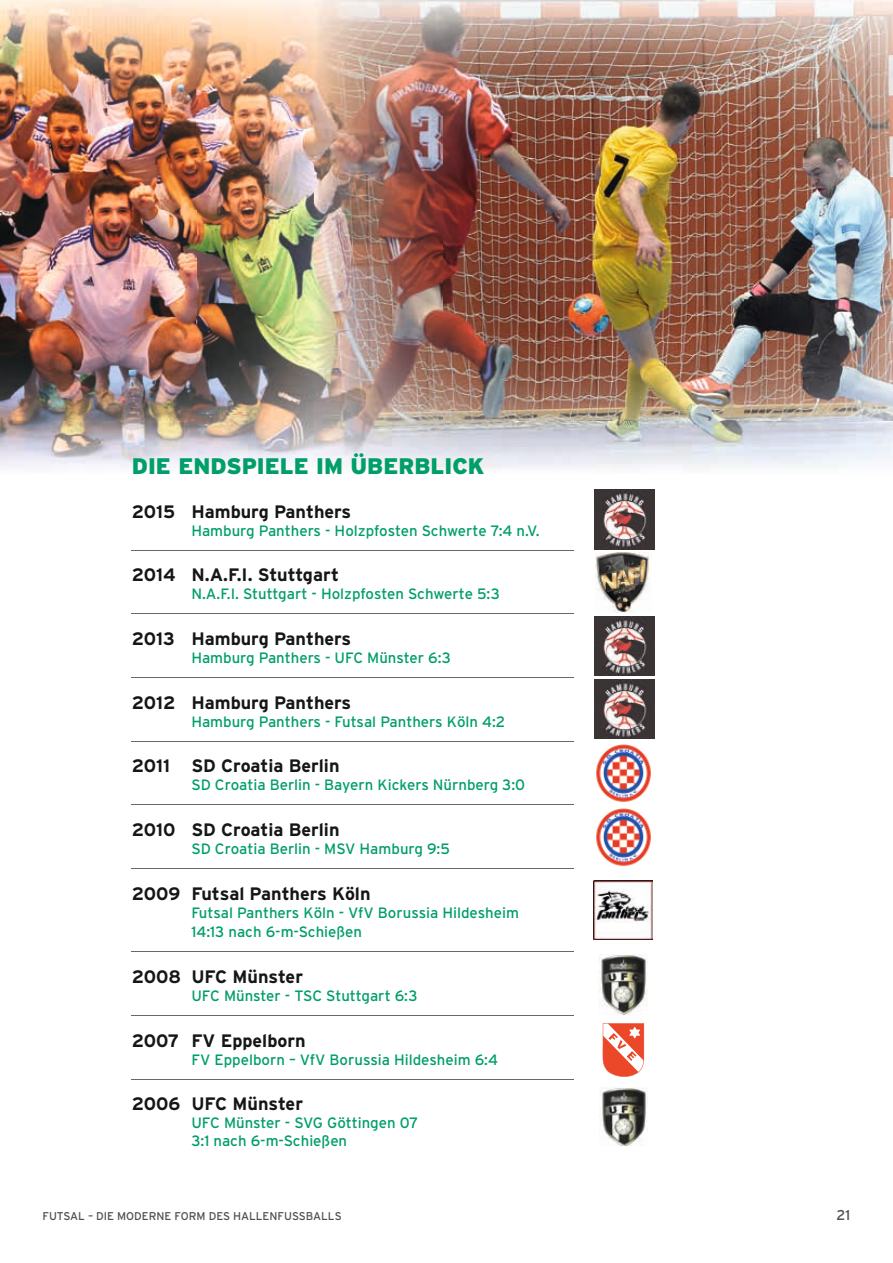
<style>
.page{position:relative;width:893px;height:1263px;background:#fff}
.page>*{position:absolute;margin:0;border:0;box-sizing:border-box;transform-origin:0 0}
.t1{font:900 22.5px "Interstate";color:#009e69}
.t2{font:700 18px "Interstate";color:#151616}
.t3{font:15px/19.8px "Interstate";color:#009e69}
.t4{font:14.25px "Interstate";color:#4e4e4d}
.t5{font:11.25px "Interstate";color:#4e4e4d}
</style>
<div class="page">
<img style="left:0;top:0;width:196px;height:468px">
<img style="left:196px;top:0;width:119px;height:316px">
<img style="left:196px;top:316px;width:119px;height:149px">
<img style="left:315px;top:0;width:578px;height:469px">
<hr style="left:132px;top:550px;width:442px;height:1px;background:#686868">
<hr style="left:132px;top:614px;width:442px;height:1px;background:#686868">
<hr style="left:132px;top:677px;width:442px;height:1px;background:#686868">
<hr style="left:132px;top:741px;width:442px;height:1px;background:#686868">
<hr style="left:132px;top:805px;width:442px;height:1px;background:#686868">
<hr style="left:132px;top:868px;width:442px;height:1px;background:#686868">
<hr style="left:132px;top:952px;width:442px;height:1px;background:#686868">
<hr style="left:132px;top:1015px;width:442px;height:1px;background:#686868">
<hr style="left:132px;top:1079px;width:442px;height:1px;background:#686868">
<img style="left:595px;top:553px;width:54px;height:59px">
<img style="left:594px;top:616px;width:60px;height:60px">
<img style="left:594px;top:490px;width:60px;height:59px">
<img style="left:594px;top:679px;width:60px;height:60px">
<img style="left:593px;top:880px;width:60px;height:60px">
<img style="left:596px;top:744px;width:55px;height:58px">
<img style="left:596px;top:808px;width:55px;height:58px">
<img style="left:599px;top:954px;width:48px;height:60px">
<img style="left:599px;top:1087px;width:48px;height:59px">
<svg style="left:602px;top:1023px;width:42px;height:54px"></svg>
<h1 class="t1" style="left:132px;top:453px;width:354px">DIE ENDSPIELE IM ÜBERBLICK</h1>
<p class="t2" style="left:132px;top:501px;width:221px">2015 Hamburg Panthers</p>
<p class="t3" style="left:191px;top:520px;width:350px">Hamburg Panthers - Holzpfosten Schwerte 7:4 n.V.</p>
<p class="t2" style="left:132px;top:565px;width:209px">2014 N.A.F.I. Stuttgart</p>
<p class="t3" style="left:191px;top:584px;width:310px">N.A.F.I. Stuttgart - Holzpfosten Schwerte 5:3</p>
<p class="t2" style="left:132px;top:629px;width:221px">2013 Hamburg Panthers</p>
<p class="t3" style="left:191px;top:648px;width:261px">Hamburg Panthers - UFC Münster 6:3</p>
<p class="t2" style="left:132px;top:692px;width:221px">2012 Hamburg Panthers</p>
<p class="t3" style="left:191px;top:711px;width:315px">Hamburg Panthers - Futsal Panthers Köln 4:2</p>
<p class="t2" style="left:132px;top:756px;width:209px">2011 SD Croatia Berlin</p>
<p class="t3" style="left:191px;top:775px;width:335px">SD Croatia Berlin - Bayern Kickers Nürnberg 3:0</p>
<p class="t2" style="left:132px;top:819px;width:209px">2010 SD Croatia Berlin</p>
<p class="t3" style="left:191px;top:839px;width:260px">SD Croatia Berlin - MSV Hamburg 9:5</p>
<p class="t2" style="left:132px;top:883px;width:240px">2009 Futsal Panthers Köln</p>
<p class="t3" style="left:191px;top:902px;width:329px">Futsal Panthers Köln - VfV Borussia Hildesheim<br>14:13 nach 6-m-Schießen</p>
<p class="t2" style="left:132px;top:967px;width:173px">2008 UFC Münster</p>
<p class="t3" style="left:191px;top:986px;width:228px">UFC Münster - TSC Stuttgart 6:3</p>
<p class="t2" style="left:132px;top:1030px;width:175px">2007 FV Eppelborn</p>
<p class="t3" style="left:191px;top:1049px;width:308px">FV Eppelborn – VfV Borussia Hildesheim 6:4</p>
<p class="t2" style="left:132px;top:1094px;width:173px">2006 UFC Münster</p>
<p class="t3" style="left:191px;top:1114px;width:229px;line-height:18px">UFC Münster - SVG Göttingen 07<br>3:1 nach 6-m-Schießen</p>
<p class="t5" style="left:43px;top:1209px;width:301px">FUTSAL – DIE MODERNE FORM DES HALLENFUSSBALLS</p>
<p class="t4" style="left:837px;top:1207px;width:15px">21</p>
</div>
